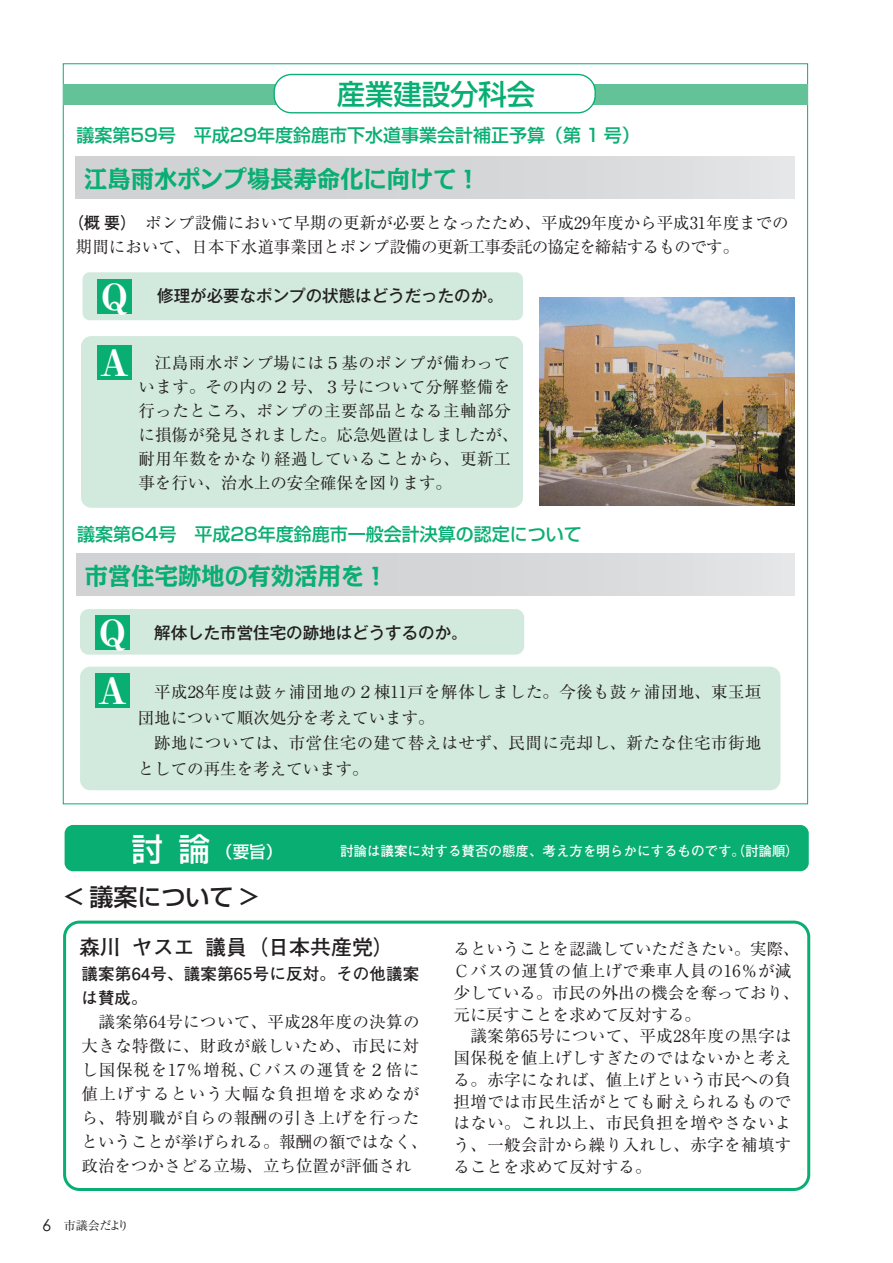
<style>
.page{position:relative;width:893px;height:1263px;background:#fff}
.page>*{position:absolute;margin:0;border:0;box-sizing:border-box;transform-origin:0 0}
.t1{font:800 36px "Ryumin Pro";color:#fff}
.t2{font:500 31.5px "Shin Go Pro";color:#fff}
.t3{font:500 28.35px "Shin Go Pro";color:#09ae73}
.t4{font:700 24px "Kakumin Pro";color:#09ae73}
.t5{font:500 24px "Shin Go Pro";color:#231f20}
.t6{font:700 21px "Futo Go B101 Pro";color:#231f20}
.t7{font:500 18px "Shin Go Pro";color:#09ae73}
.t8{font:16.5px/24px "Ryumin Pro";letter-spacing:.025em;color:#231f20}
.t9{font:16.5px/24px "Ryumin Pro";color:#231f20}
.t10{font:500 16.5px "Gothic MB101 Pro";color:#231f20}
.t11{font:700 16.5px/24px "Futo Go B101 Pro";letter-spacing:.01em;color:#231f20}
.t12{font:500 16.5px "Shin Go Pro";color:#fff}
.t13{font:700 13.5px "Futo Go B101 Pro";color:#fff}
.t14{font:12px "Ryumin Pro";letter-spacing:-.045em;color:#231f20}
.s1{font-family:"Futo Go B101 Pro";font-weight:700}
.s2{font-weight:800;font-size:36px;color:#fff}
.s3{font-family:"Century Gothic";font-size:16.5px}
</style>
<div class="page">
<div style="left:80px;top:609px;width:444px;height:46px;background:#d2eadd;border-radius:9px"></div>
<div style="left:95px;top:615px;width:34px;height:35px;background:#09ae73"></div>
<div style="left:65px;top:825px;width:744px;height:46px;background:#09ae73;border-radius:8px"></div>
<div style="left:63px;top:920px;width:747px;height:271px;border:3px solid #09ae73;border-radius:15px"></div>
<div style="left:76px;top:553px;width:719px;height:43px;background:linear-gradient(to right,#cdced0,#e0e1e3)"></div>
<div style="left:80px;top:667px;width:700px;height:123px;background:#d2eadd;border-radius:10px"></div>
<div style="left:95px;top:673px;width:34px;height:34px;background:#09ae73"></div>
<div style="left:64px;top:84px;width:744px;height:21px;background:#63c298"></div>
<div style="left:274px;top:74px;width:321px;height:39px;background:#fff;border-radius:17px"></div>
<div style="left:273px;top:74px;width:323px;height:39px;border:1px solid #09ae73;border-radius:17px"></div>
<div style="left:83px;top:272px;width:440px;height:48px;background:#d2eadd;border-radius:7px"></div>
<div style="left:97px;top:279px;width:34px;height:34px;background:#09ae73"></div>
<div style="left:75px;top:156px;width:719px;height:43px;background:linear-gradient(to right,#cdced0,#e0e1e3)"></div>
<div style="left:81px;top:336px;width:442px;height:172px;background:#d2eadd;border-radius:10px"></div>
<div style="left:97px;top:345px;width:34px;height:35px;background:#09ae73"></div>
<img style="left:539px;top:297px;width:256px;height:209px">
<h3 class="t3" style="left:337px;top:71px;width:200px">産業建設分科会</h3>
<p class="t7" style="left:76px;top:120px;width:565px">議案第59号　平成29年度鈴鹿市下水道事業会計補正予算（第 1 号）</p>
<h3 class="t4" style="left:84px;top:160px;width:397px">江島雨水ポンプ場長寿命化に向けて！</h3>
<p class="t9" style="left:76px;top:210px;width:714px;text-indent:-8px"><span class="s1">（概要）</span>　ポンプ設備において早期の更新が必要となったため、平成29年度から平成31年度までの期間において、日本下水道事業団とポンプ設備の更新工事委託の協定を締結するものです。</p>
<h1 class="t1" style="left:101px;top:268px;width:29px">Q</h1>
<p class="t10" style="left:141px;top:282px;width:365px">　修理が必要なポンプの状態はどうだったのか。</p>
<p class="t8" style="left:138px;top:350px;width:382px;text-indent:-42px"><span class="s2">Ａ</span>　江島雨水ポンプ場には５基のポンプが備わっています。その内の２号、３号について分解整備を行ったところ、ポンプの主要部品となる主軸部分に損傷が発見されました。応急処置はしましたが、耐用年数をかなり経過していることから、更新工事を行い、治水上の安全確保を図ります。</p>
<p class="t7" style="left:77px;top:520px;width:506px">議案第64号　平成28年度鈴鹿市一般会計決算の認定について</p>
<h3 class="t4" style="left:85px;top:557px;width:304px">市営住宅跡地の有効活用を！</h3>
<p class="t10" style="left:138px;top:619px;width:331px">　解体した市営住宅の跡地はどうするのか。</p>
<h1 class="t1" style="left:99px;top:604px;width:29px">Q</h1>
<h1 class="t1" style="left:94px;top:662px;width:37px">Ａ</h1>
<p class="t8" style="left:138px;top:678px;width:625px;line-height:25.5px">　平成28年度は鼓ヶ浦団地の２棟11戸を解体しました。今後も鼓ヶ浦団地、東玉垣団地について順次処分を考えています。<br>　跡地については、市営住宅の建て替えはせず、民間に売却し、新たな住宅市街地としての再生を考えています。</p>
<h2 class="t2" style="left:131px;top:823px;width:80px">討論</h2>
<p class="t13" style="left:340px;top:840px;width:460px">討論は議案に対する賛否の態度、考え方を明らかにするものです。（討論順）</p>
<h3 class="t5" style="left:64px;top:877px;width:197px">&lt; 議案について &gt;</h3>
<p class="t6" style="left:79px;top:930px;width:317px">森川ヤスエ議員（日本共産党）</p>
<p class="t11" style="left:82px;top:960px;width:339px">議案第64号、議案第65号に反対。その他議案は賛成。</p>
<p class="t8" style="left:82px;top:1009px;width:348px">　議案第64号について、平成28年度の決算の大きな特徴に、財政が厳しいため、市民に対し国保税を17％増税、Ｃバスの運賃を２倍に値上げするという大幅な負担増を求めながら、特別職が自らの報酬の引き上げを行ったということが挙げられる。報酬の額ではなく、政治をつかさどる立場、立ち位置が評価され</p>
<p class="t12" style="left:216px;top:838px;width:67px">（要旨）</p>
<p class="t8" style="left:454px;top:937px;width:348px;line-height:21.8px">るということを認識していただきたい。実際、<br>Ｃバスの運賃の値上げで乗車人員の16％が減少している。市民の外出の機会を奪っており、元に戻すことを求めて反対する。<br>　議案第65号について、平成28年度の黒字は国保税を値上げしすぎたのではないかと考える。赤字になれば、値上げという市民への負担増では市民生活がとても耐えられるものではない。これ以上、市民負担を増やさないよう、一般会計から繰り入れし、赤字を補填することを求めて反対する。</p>
<p class="t14" style="left:42px;top:1216px;width:89px"><span class="s3">6</span> 市議会だより</p>
</div>
